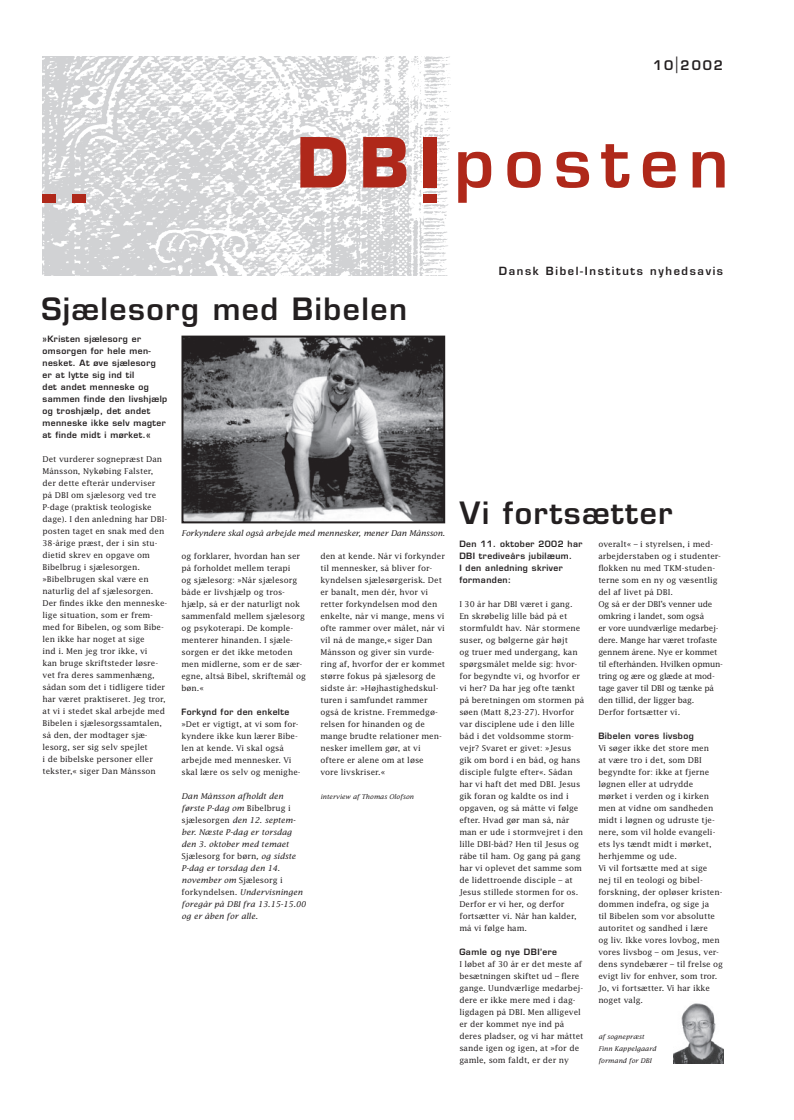
<style>
.page{position:relative;width:794px;height:1120px;background:#fff}
.page>*{position:absolute;margin:0;border:0;box-sizing:border-box;transform-origin:0 0}
.t1{font:600 67.3px "Eurostile";letter-spacing:.15em;color:#af281a}
.t2{font:700 51.1px "Eurostile";color:#af281a;scale:1.63 1}
.t3{font:600 30px "Eurostile";letter-spacing:.05em;color:#231f20}
.t4{font:600 13px "Eurostile";letter-spacing:.15em;color:#231f20}
.t5{font:600 11px "Eurostile";letter-spacing:.15em;color:#231f20}
.t6{font:600 8.5px/12px "Eurostile";letter-spacing:.05em;color:#231f20}
.t7{font:8px/12px "Lucida";color:#231f20}
.t8{font:8px/12px "Lucida";letter-spacing:-.025em;color:#231f20}
.t9{font:italic 8px/12px "Lucida";color:#231f20}
.t10{font:italic 6.5px/12px "Lucida";color:#231f20}
.s1{font-weight:400;font-size:16.6px}
.s2{font-weight:700}
.s3{font-style:normal}
</style>
<div class="page">
<img style="left:42px;top:57px;width:409px;height:219px">
<img style="left:673px;top:1003px;width:50px;height:60px">
<img style="left:184px;top:339px;width:258px;height:181px">
<div style="left:181px;top:336px;width:264px;height:187px;border:2px solid #231f20"></div>
<h2 class="t2" style="left:34px;top:152px;width:38px">..</h2>
<h3 class="t4" style="left:653px;top:58px;width:72px">10<span class="s1">|</span>2002</h3>
<h1 class="t1" style="left:297px;top:125px;width:433px"><span class="s2">DBI</span><sub>.</sub>posten</h1>
<h3 class="t5" style="left:499px;top:265px;width:226px">Dansk Bibel-Instituts nyhedsavis</h3>
<h3 class="t3" style="left:42px;top:292px;width:367px">Sjælesorg med Bibelen</h3>
<p class="t6" style="left:43px;top:333px;width:126px">»Kristen sjælesorg er omsorgen for hele men&shy;nesket. At øve sjælesorg<br>er at lytte sig ind til<br>det andet menneske og sammen finde den livshjælp og troshjælp, det andet menneske ikke selv magter at finde midt i mørket.«</p>
<p class="t7" style="left:43px;top:453px;width:126px">Det vurderer sognepræst Dan<br>Månsson, Nykøbing Falster, der dette efterår underviser<br>på DBI om sjælesorg ved tre<br>P-dage (praktisk teologiske dage). I den anledning har DBI&shy;posten taget en snak med den<br>38-årige præst, der i sin stu&shy;dietid skrev en opgave om<br>Bibelbrug i sjælesorgen. »Bibelbrugen skal være en naturlig del af sjælesorgen.<br>Der findes ikke den menneske&shy;lige situation, som er frem&shy;med for Bibelen, og som Bibe&shy;len ikke har noget at sige<br>ind i. Men jeg tror ikke, vi<br>kan bruge skriftsteder løsre&shy;vet fra deres sammenhæng, sådan som det i tidligere tider har været praktiseret. Jeg tror, at vi i stedet skal arbejde med<br>Bibelen i sjælesorgssamtalen, så den, der modtager sjæ&shy;lesorg, ser sig selv spejlet<br>i de bibelske personer eller tekster,« siger Dan Månsson</p>
<p class="t9" style="left:181px;top:527px;width:265px">Forkyndere skal også arbejde med mennesker, mener Dan Månsson.</p>
<p class="t7" style="left:181px;top:550px;width:126px">og forklarer, hvordan han ser på forholdet mellem terapi<br>og sjælesorg: »Når sjælesorg både er livshjælp og tros&shy;hjælp, så er der naturligt nok sammenfald mellem sjælesorg og psykoterapi. De komple&shy;menterer hinanden. I sjæle&shy;sorgen er det ikke metoden men midlerne, som er de sær&shy;egne, altså Bibel, skriftemål og bøn.«</p>
<p class="t6" style="left:181px;top:706px;width:109px">Forkynd for den enkelte</p>
<p class="t7" style="left:181px;top:718px;width:121px">»Det er vigtigt, at vi som for&shy;kyndere ikke kun lærer Bibe&shy;len at kende. Vi skal også arbejde med mennesker. Vi skal lære os selv og menighe-</p>
<p class="t7" style="left:320px;top:550px;width:126px">den at kende. Når vi forkynder til mennesker, så bliver for&shy;kyndelsen sjælesørgerisk. Det er banalt, men dér, hvor vi retter forkyndelsen mod den enkelte, når vi mange, mens vi ofte rammer over målet, når vi vil nå de mange,« siger Dan<br>Månsson og giver sin vurde&shy;ring af, hvorfor der er kommet større fokus på sjælesorg de sidste år: »Højhastighedskul&shy;turen i samfundet rammer også de kristne. Fremmedgø&shy;relsen for hinanden og de mange brudte relationer men&shy;nesker imellem gør, at vi oftere er alene om at løse<br>vore livskriser.«</p>
<p class="t9" style="left:181px;top:790px;width:103px">Dan Månsson afholdt den</p>
<p class="t10" style="left:320px;top:791px;width:95px">interview af Thomas Olofson</p>
<p class="t9" style="left:181px;top:802px;width:126px">første P-dag om <span class="s3">Bibelbrug i sjælesorgen</span> den 12. septem&shy;ber. Næste P-dag er torsdag den 3. oktober med temaet<br><span class="s3">Sjælesorg for børn</span>, og sidste<br>P-dag er torsdag den 14. november om <span class="s3">Sjælesorg i forkyndelsen</span>. Undervisningen foregår på DBI fra 13.15-15.00 og er åben for alle.</p>
<h3 class="t3" style="left:460px;top:496px;width:214px">Vi fortsætter</h3>
<p class="t6" style="left:459px;top:538px;width:125px">Den 11. oktober 2002 har<br>DBI trediveårs jubilæum.<br>I den anledning skriver formanden:</p>
<p class="t7" style="left:459px;top:598px;width:126px">I 30 år har DBI været i gang.<br>En skrøbelig lille båd på et stormfuldt hav. Når stormene suser, og bølgerne går højt<br>og truer med undergang, kan spørgsmålet melde sig: hvor&shy;for begyndte vi, og hvorfor er vi her? Da har jeg ofte tænkt på beretningen om stormen på søen (Matt 8,23-27). Hvorfor var disciplene ude i den lille båd i det voldsomme storm&shy;vejr? Svaret er givet: »Jesus gik om bord i en båd, og hans disciple fulgte efter«. Sådan har vi haft det med DBI. Jesus gik foran og kaldte os ind i opgaven, og så måtte vi følge efter. Hvad gør man så, når man er ude i stormvejret i den lille DBI-båd? Hen til Jesus og råbe til ham. Og gang på gang har vi oplevet det samme som de lidettroende disciple – at<br>Jesus stillede stormen for os.<br>Derfor er vi her, og derfor fortsætter vi. Når han kalder, må vi følge ham.</p>
<p class="t6" style="left:459px;top:946px;width:99px">Gamle og nye DBI’ere</p>
<p class="t7" style="left:459px;top:958px;width:126px">I løbet af 30 år er det meste af besætningen skiftet ud – flere gange. Uundværlige medarbej&shy;dere er ikke mere med i dag&shy;ligdagen på DBI. Men alligevel er der kommet nye ind på deres pladser, og vi har måttet sande igen og igen, at »for de gamle, som faldt, er der ny</p>
<p class="t8" style="left:598px;top:538px;width:126px">overalt« – i styrelsen, i med&shy;arbejderstaben og i studenter&shy;flokken nu med TKM-studen&shy;terne som en ny og væsentlig del af livet på DBI.<br>Og så er der DBI’s venner ude omkring i landet, som også<br>er vore uundværlige medarbej&shy;dere. Mange har været trofaste gennem årene. Nye er kommet til efterhånden. Hvilken opmun&shy;tring og ære og glæde at mod&shy;tage gaver til DBI og tænke på den tillid, der ligger bag.<br>Derfor fortsætter vi.</p>
<p class="t6" style="left:598px;top:730px;width:97px">Bibelen vores livsbog</p>
<p class="t7" style="left:598px;top:742px;width:126px">Vi søger ikke det store men<br>at være tro i det, som DBI begyndte for: ikke at fjerne løgnen eller at udrydde mørket i verden og i kirken men at vidne om sandheden midt i løgnen og udruste tje&shy;nere, som vil holde evangeli&shy;ets lys tændt midt i mørket, herhjemme og ude.<br>Vi vil fortsætte med at sige<br>nej til en teologi og bibel&shy;forskning, der opløser kristen&shy;dommen indefra, og sige ja<br>til Bibelen som vor absolutte autoritet og sandhed i lære<br>og liv. Ikke vores lovbog, men vores livsbog – om Jesus, ver&shy;dens syndebærer – til frelse og evigt liv for enhver, som tror.<br>Jo, vi fortsætter. Vi har ikke noget valg.</p>
<p class="t10" style="left:598px;top:1031px;width:59px">af sognepræst<br>Finn Kappelgaard formand for DBI</p>
</div>
